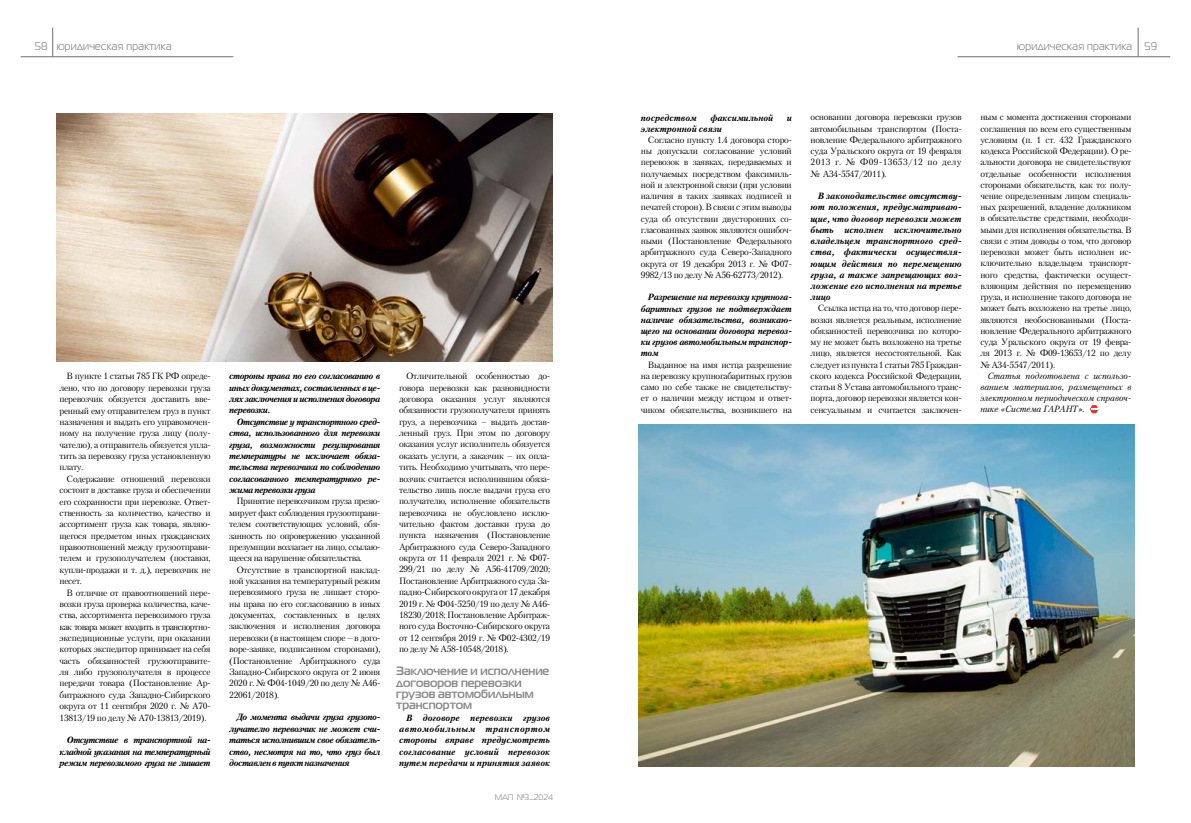
<style>
.page{position:relative;width:1191px;height:823px;background:#fff}
.page>*{position:absolute;margin:0;border:0;box-sizing:border-box;transform-origin:0 0}
.t1{font:700 12px/11.4px "Magistral TT";color:#878787}
.t2{font:11px "Magistral TT";letter-spacing:.025em;color:#706f6f}
.t3{font:9px/11.4px "Petersburg C";letter-spacing:-.03em;color:#000;text-align:justify}
.t4{font:italic 700 9px/11.4px "Petersburg C";letter-spacing:-.05em;color:#000;text-align:justify}
.t5{font:italic 9px/11.2px "Petersburg C";color:#000;text-align:justify}
.t6{font:italic 700 9px "Petersburg C";color:#000}
.t7{font:8px "Magistral TT";color:#706f6f}
</style>
<div class="page">
<hr style="left:21px;top:56px;width:212px;height:1px;background:#706f6f">
<svg style="left:52px;top:27px;width:1px;height:29px"></svg>
<hr style="left:957px;top:56px;width:213px;height:1px;background:#706f6f">
<svg style="left:1138px;top:27px;width:1px;height:29px"></svg>
<img style="left:57px;top:113px;width:496px;height:248px">
<svg style="left:1090px;top:405px;width:8px;height:8px"></svg>
<img style="left:638px;top:424px;width:496px;height:341px">
<p class="t2" style="left:35px;top:40px;width:138px">58 юридическая практика</p>
<p class="t2" style="left:1017px;top:40px;width:141px">юридическая практика 59</p>
<p class="t3" style="left:60px;top:370px;width:152px;text-indent:7px">В пункте 1 статьи 785 ГК РФ опреде&shy;лено, что по договору перевозки груза перевозчик обязуется доставить вве&shy;ренный ему отправителем груз в пункт назначения и выдать его управомочен&shy;ному на получение груза лицу (полу&shy;чателю), а отправитель обязуется упла&shy;тить за перевозку груза установленную плату.</p>
<p class="t3" style="left:60px;top:472px;width:152px;text-indent:7px">Содержание отношений перевозки состоит в доставке груза и обеспечении его сохранности при перевозке. Ответ&shy;ственность за количество, качество и ассортимент груза как товара, являю&shy;щегося предметом иных гражданских правоотношений между грузоотправи&shy;телем и грузополучателем (поставки, купли-продажи и т. д.), перевозчик не несет.</p>
<p class="t3" style="left:60px;top:586px;width:152px;text-indent:7px">В отличие от правоотношений пере&shy;возки груза проверка количества, каче&shy;ства, ассортимента перевозимого груза как товара может входить в транспортно&shy;экспедиционные услуги, при оказании которых экспедитор принимает на себя часть обязанностей грузоотправите&shy;ля либо грузополучателя в процессе передачи товара (Постановление Ар&shy;битражного суда Западно-Сибирского округа от 11 сентября 2020 г. № А70- 13813/19 по делу № А70-13813/2019).</p>
<p class="t4" style="left:60px;top:734px;width:152px;text-indent:7px">Отсутствие в транспортной на&shy;кладной указания на температурный режим перевозимого груза не лишает</p>
<p class="t4" style="left:229px;top:370px;width:152px">стороны права по его согласованию в иных документах, составленных в це&shy;лях заключения и исполнения договора перевозки.</p>
<p class="t4" style="left:229px;top:415px;width:152px;text-indent:7px">Отсутствие у транспортного сред&shy;ства, использованного для перевозки груза, возможности регулирования температуры не исключает обяза&shy;тельства перевозчика по соблюдению согласованного температурного ре&shy;жима перевозки груза</p>
<p class="t3" style="left:229px;top:495px;width:152px;text-indent:7px">Принятие перевозчиком груза презю&shy;мирует факт соблюдения грузоотправи&shy;телем соответствующих условий, обя&shy;занность по опровержению указанной презумпции возлагает на лицо, ссылаю&shy;щееся на нарушение обязательства.</p>
<p class="t3" style="left:229px;top:563px;width:152px;text-indent:7px">Отсутствие в транспортной наклад&shy;ной указания на температурный режим перевозимого груза не лишает сторо&shy;ны права по его согласованию в иных документах, составленных в целях заключения и исполнения договора перевозки (в настоящем споре – в дого&shy;воре-заявке, подписанном сторонами), (Постановление Арбитражного суда Западно-Сибирского округа от 2 июня 2020 г. № Ф04-1049/20 по делу № А46- 22061/2018).</p>
<p class="t4" style="left:229px;top:711px;width:152px;text-indent:7px">До момента выдачи груза грузопо&shy;лучателю перевозчик не может счи&shy;таться исполнившим свое обязатель&shy;ство, несмотря на то, что груз был доставлен в пункт назначения</p>
<p class="t3" style="left:399px;top:370px;width:152px;text-indent:7px">Отличительной особенностью до&shy;говора перевозки как разновидности договора оказания услуг являются обязанности грузополучателя принять груз, а перевозчика – выдать достав&shy;ленный груз. При этом по договору оказания услуг исполнитель обязуется оказать услуги, а заказчик – их опла&shy;тить. Необходимо учитывать, что пере&shy;возчик считается исполнившим обяза&shy;тельство лишь после выдачи груза его получателю, исполнение обязательств перевозчика не обусловлено исклю&shy;чительно фактом доставки груза до пункта назначения (Постановление Арбитражного суда Северо-Западного округа от 11 февраля 2021 г. № Ф07- 299/21 по делу № А56-41709/2020; Постановление Арбитражного суда За&shy;падно-Сибирского округа от 17 декабря 2019 г. № Ф04-5250/19 по делу № А46- 18230/2018; Постановление Арбитраж&shy;ного суда Восточно-Сибирского округа от 12 сентября 2019 г. № Ф02-4302/19 по делу № А58-10548/2018).</p>
<h1 class="t1" style="left:396px;top:665px;width:154px">Заключение и исполнение договоров перевозки грузов автомобильным транспортом</h1>
<p class="t4" style="left:399px;top:711px;width:152px;text-indent:7px">В договоре перевозки грузов автомобильным транспортом стороны вправе предусмотреть согласование условий перевозок путем передачи и принятия заявок</p>
<p class="t7" style="left:495px;top:792px;width:60px">МАП №3_2024</p>
<p class="t6" style="left:641px;top:112px;width:57px">посредством</p>
<p class="t6" style="left:710px;top:112px;width:64px">факсимильной</p>
<p class="t4" style="left:787px;top:112px;width:7px">и</p>
<p class="t6" style="left:641px;top:123px;width:83px">электронной связи</p>
<p class="t3" style="left:641px;top:134px;width:152px;text-indent:7px">Согласно пункту 1.4 договора сторо&shy;ны допускали согласование условий перевозок в заявках, передаваемых и получаемых посредством факсимиль&shy;ной и электронной связи (при условии наличия в таких заявках подписей и печатей сторон). В связи с этим выводы суда об отсутствии двусторонних со&shy;гласованных заявок являются ошибоч&shy;ными (Постановление Федерального арбитражного суда Северо-Западного округа от 19 декабря 2013 г. № Ф07- 9982/13 по делу № А56-62773/2012).</p>
<p class="t4" style="left:641px;top:291px;width:152px;text-indent:7px">Разрешение на перевозку крупнога&shy;баритных грузов не подтверждает наличие обязательства, возникаю&shy;щего на основании договора перевоз&shy;ки грузов автомобильным транспор&shy;том</p>
<p class="t3" style="left:641px;top:358px;width:152px;text-indent:7px">Выданное на имя истца разрешение на перевозку крупногабаритных грузов само по себе также не свидетельству&shy;ет о наличии между истцом и ответ&shy;чиком обязательства, возникшего на</p>
<p class="t3" style="left:810px;top:111px;width:152px">основании договора перевозки грузов автомобильным транспортом (Поста&shy;новление Федерального арбитражного суда Уральского округа от 19 февраля 2013 г. № Ф09-13653/12 по делу № А34-5547/2011).</p>
<p class="t4" style="left:810px;top:190px;width:152px;text-indent:7px">В законодательстве отсутству&shy;ют положения, предусматриваю&shy;щие, что договор перевозки может быть исполнен исключительно владельцем транспортного сред&shy;ства, фактически осуществля&shy;ющим действия по перемещению груза, а также запрещающих воз&shy;ложение его исполнения на третье лицо</p>
<p class="t3" style="left:810px;top:302px;width:153px;text-indent:7px">Ссылка истца на то, что договор пере&shy;возки является реальным, исполнение обязанностей перевозчика по которо&shy;му не может быть возложено на третье лицо, является несостоятельной. Как следует из пункта1 статьи785 Граждан&shy;ского кодекса Российской Федерации, статьи 8 Устава автомобильного транс&shy;порта, договор перевозки является кон&shy;сенсуальным и считается заключен-</p>
<p class="t3" style="left:980px;top:111px;width:153px">ным с момента достижения сторонами соглашения по всем его существенным условиям (п. 1 ст. 432 Гражданского кодекса Российской Федерации). О ре&shy;альности договора не свидетельствуют отдельные особенности исполнения сторонами обязательств, как то: полу&shy;чение определенным лицом специаль&shy;ных разрешений, владение должником в обязательстве средствами, необходи&shy;мыми для исполнения обязательства. В связи с этим доводы о том, что договор перевозки может быть исполнен ис&shy;ключительно владельцем транспорт&shy;ного средства, фактически осущест&shy;вляющим действия по перемещению груза, и исполнение такого договора не может быть возложено на третье лицо, являются необоснованными (Поста&shy;новление Федерального арбитражного суда Уральского округа от 19 февра&shy;ля 2013 г. № Ф09-13653/12 по делу № А34-5547/2011).</p>
<p class="t5" style="left:980px;top:370px;width:152px;text-indent:7px">Статья подготовлена с использо&shy;ванием материалов, размещенных в электронном периодическом справоч&shy;нике «Система ГАРАНТ».</p>
</div>
